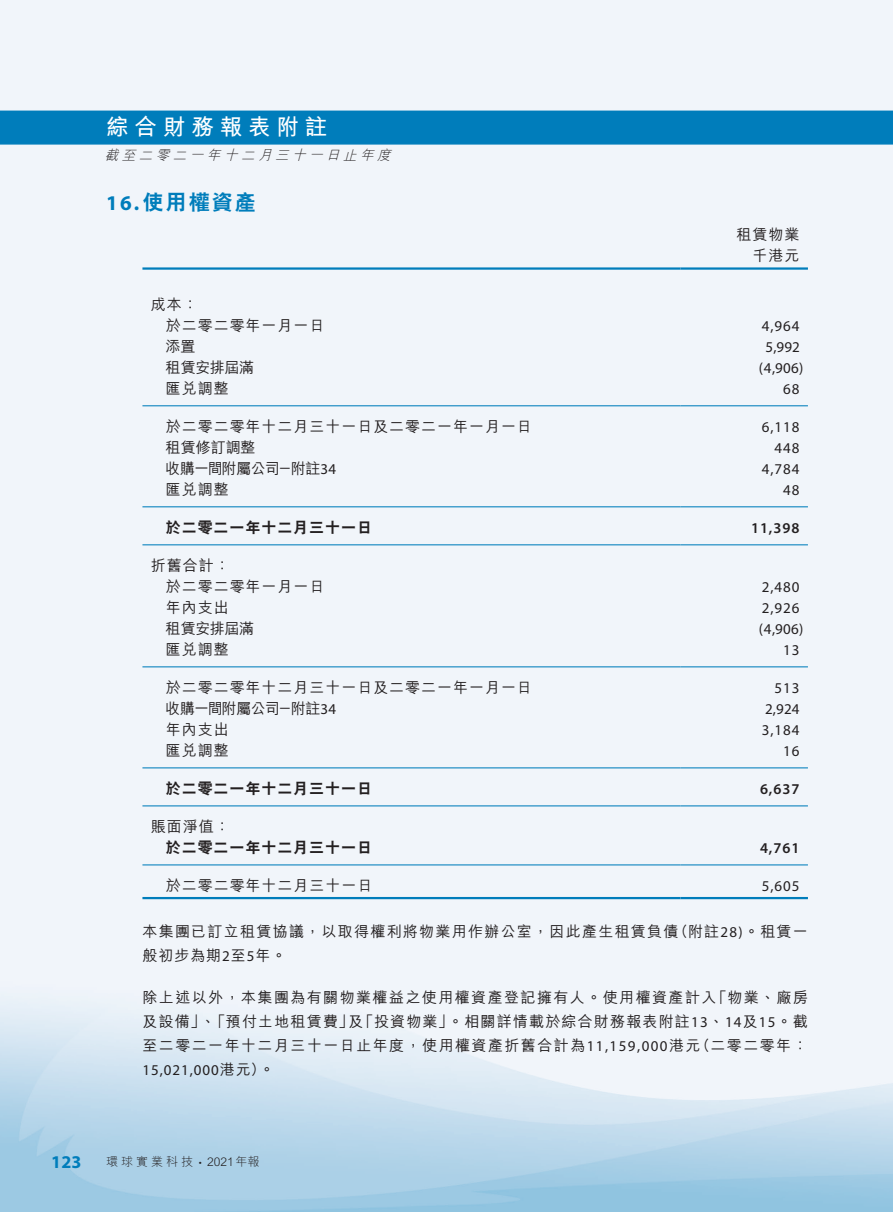
<style>
.page{position:relative;width:893px;height:1212px;background:#fff}
.page>*{position:absolute;margin:0;border:0;box-sizing:border-box;transform-origin:0 0}
.t1{font:700 22.5px "M Hei HK";letter-spacing:.26em;color:#fff}
.t2{font:800 21px "C Hei 2 HK";letter-spacing:.1em;color:#007dbb}
.t3{font:700 18px "Myriad Pro";color:#007dbb}
.t4{font:500 15px/21px "M Hei HK";letter-spacing:.065em;color:#231f20}
.t5{font:15px "Myriad Pro";letter-spacing:.065em;color:#231f20}
.t6{font:500 15px/24px "M Hei HK";letter-spacing:.085em;color:#231f20}
.t7{font:800 15px "C Hei 2 HK";letter-spacing:.06em;color:#231f20}
.t8{font:500 15px "M Hei HK";letter-spacing:-.055em;color:#231f20}
.t9{font:600 15px "Myriad Pro";letter-spacing:.06em;color:#231f20}
.t10{font:italic 300 13.5px "M Hei HK";color:#231f20}
.t11{font:300 12px "M Hei HK";letter-spacing:.19em;color:#231f20}
.s1{font-family:"Myriad Pro";font-weight:700}
.s2{font-family:"Myriad Pro";font-weight:400}
.s3{font-family:"M Hei HK";font-weight:500}
.s4{font-family:"Myriad Pro"}
</style>
<div class="page">
<div style="left:0;top:111px;width:893px;height:34px;background:#007dbb"></div>
<hr style="left:142px;top:267px;width:538px;height:3px;background:#007dbb">
<hr style="left:680px;top:267px;width:128px;height:3px;background:#007dbb">
<hr style="left:142px;top:405px;width:538px;height:1px;background:#007dbb">
<hr style="left:680px;top:405px;width:128px;height:1px;background:#007dbb">
<hr style="left:142px;top:506px;width:538px;height:1px;background:#007dbb">
<hr style="left:680px;top:506px;width:128px;height:1px;background:#007dbb">
<hr style="left:142px;top:544px;width:538px;height:1px;background:#007dbb">
<hr style="left:680px;top:544px;width:128px;height:1px;background:#007dbb">
<hr style="left:142px;top:666px;width:538px;height:1px;background:#007dbb">
<hr style="left:680px;top:666px;width:128px;height:1px;background:#007dbb">
<hr style="left:142px;top:767px;width:538px;height:1px;background:#007dbb">
<hr style="left:680px;top:767px;width:128px;height:1px;background:#007dbb">
<hr style="left:142px;top:805px;width:538px;height:1px;background:#007dbb">
<hr style="left:680px;top:805px;width:128px;height:1px;background:#007dbb">
<hr style="left:142px;top:864px;width:538px;height:1px;background:#007dbb">
<hr style="left:680px;top:864px;width:128px;height:1px;background:#007dbb">
<hr style="left:142px;top:897px;width:538px;height:2px;background:#007dbb">
<hr style="left:680px;top:897px;width:128px;height:2px;background:#007dbb">
<h1 class="t1" style="left:106px;top:110px;width:222px">綜合財務報表附註</h1>
<p class="t10" style="left:105px;top:145px;width:292px">截至二零二一年十二月三十一日止年度</p>
<h2 class="t2" style="left:106px;top:188px;width:151px"><span class="s1">16.</span> 使用權資產</h2>
<p class="t4" style="left:166px;top:293px;width:160px;text-indent:-15px">成本：<br>於二零二零年一月一日</p>
<p class="t4" style="left:737px;top:223px;width:64px;text-align:right">租賃物業千港元</p>
<p class="t5" style="left:762px;top:316px;width:39px">4,964</p>
<p class="t4" style="left:165px;top:335px;width:32px">添置</p>
<p class="t5" style="left:766px;top:337px;width:36px">5,992</p>
<p class="t4" style="left:166px;top:356px;width:90px">租賃安排屆滿</p>
<p class="t5" style="left:759px;top:358px;width:46px">(4,906)</p>
<p class="t4" style="left:166px;top:377px;width:64px">匯兌調整</p>
<p class="t5" style="left:783px;top:379px;width:18px">68</p>
<p class="t4" style="left:166px;top:415px;width:368px">於二零二零年十二月三十一日及二零二一年一月一日</p>
<p class="t5" style="left:762px;top:417px;width:39px">6,118</p>
<p class="t4" style="left:166px;top:436px;width:91px">租賃修訂調整</p>
<p class="t5" style="left:774px;top:438px;width:27px">448</p>
<p class="t8" style="left:165px;top:457px;width:172px">收購一間附屬公司－附註<span class="s2">34</span></p>
<p class="t5" style="left:762px;top:459px;width:39px">4,784</p>
<p class="t4" style="left:166px;top:478px;width:64px">匯兌調整</p>
<p class="t5" style="left:783px;top:480px;width:18px">48</p>
<p class="t7" style="left:166px;top:517px;width:208px">於二零二一年十二月三十一日</p>
<p class="t9" style="left:751px;top:518px;width:50px">11,398</p>
<p class="t4" style="left:166px;top:554px;width:160px;text-indent:-15px">折舊合計：<br>於二零二零年一月一日</p>
<p class="t5" style="left:762px;top:577px;width:39px">2,480</p>
<p class="t4" style="left:166px;top:596px;width:64px">年內支出</p>
<p class="t5" style="left:762px;top:598px;width:39px">2,926</p>
<p class="t4" style="left:166px;top:617px;width:90px">租賃安排屆滿</p>
<p class="t5" style="left:759px;top:619px;width:46px">(4,906)</p>
<p class="t4" style="left:166px;top:638px;width:64px">匯兌調整</p>
<p class="t5" style="left:783px;top:640px;width:18px">13</p>
<p class="t4" style="left:166px;top:676px;width:368px">於二零二零年十二月三十一日及二零二一年一月一日</p>
<p class="t5" style="left:774px;top:678px;width:27px">513</p>
<p class="t8" style="left:165px;top:697px;width:172px">收購一間附屬公司－附註<span class="s2">34</span></p>
<p class="t5" style="left:765px;top:699px;width:36px">2,924</p>
<p class="t4" style="left:166px;top:718px;width:64px">年內支出</p>
<p class="t5" style="left:762px;top:720px;width:39px">3,184</p>
<p class="t4" style="left:166px;top:739px;width:64px">匯兌調整</p>
<p class="t5" style="left:783px;top:741px;width:18px">16</p>
<p class="t7" style="left:166px;top:778px;width:208px">於二零二一年十二月三十一日</p>
<p class="t9" style="left:760px;top:779px;width:41px">6,637</p>
<p class="t4" style="left:151px;top:815px;width:80px">賬面淨值：</p>
<p class="t7" style="left:166px;top:837px;width:208px">於二零二一年十二月三十一日</p>
<p class="t9" style="left:760px;top:838px;width:41px">4,761</p>
<p class="t4" style="left:166px;top:874px;width:208px">於二零二零年十二月三十一日</p>
<p class="t5" style="left:762px;top:877px;width:39px">5,605</p>
<p class="t6" style="left:142px;top:918px;width:667px">本集團已訂立租賃協議，以取得權利將物業用作辦公室，因此產生租賃負債（附註<span class="s2">28)</span>。租賃一般初步為期<span class="s2">2</span>至<span class="s2">5</span>年。</p>
<p class="t4" style="left:142px;top:984px;width:667px;line-height:24px;text-align:justify">除上述以外，本集團為有關物業權益之使用權資產登記擁有人。使用權資產計入「物業、廠房及設備」、「預付土地租賃費」及「投資物業」。相關詳情載於綜合財務報表附註<span class="s2">13</span>、<span class="s2">14</span>及<span class="s2">15</span>。截至二零二一年十二月三十一日止年度，使用權資產折舊合計為<span class="s2">11,159,000</span>港元（二零二零年：</p>
<p class="t5" style="left:142px;top:1061px;width:134px">15,021,000<span class="s3">港元）。</span></p>
<p class="t3" style="left:51px;top:1150px;width:32px">123</p>
<p class="t11" style="left:106px;top:1153px;width:155px">環球實業科技 <span class="s4">•</span> 2021年報</p>
</div>
